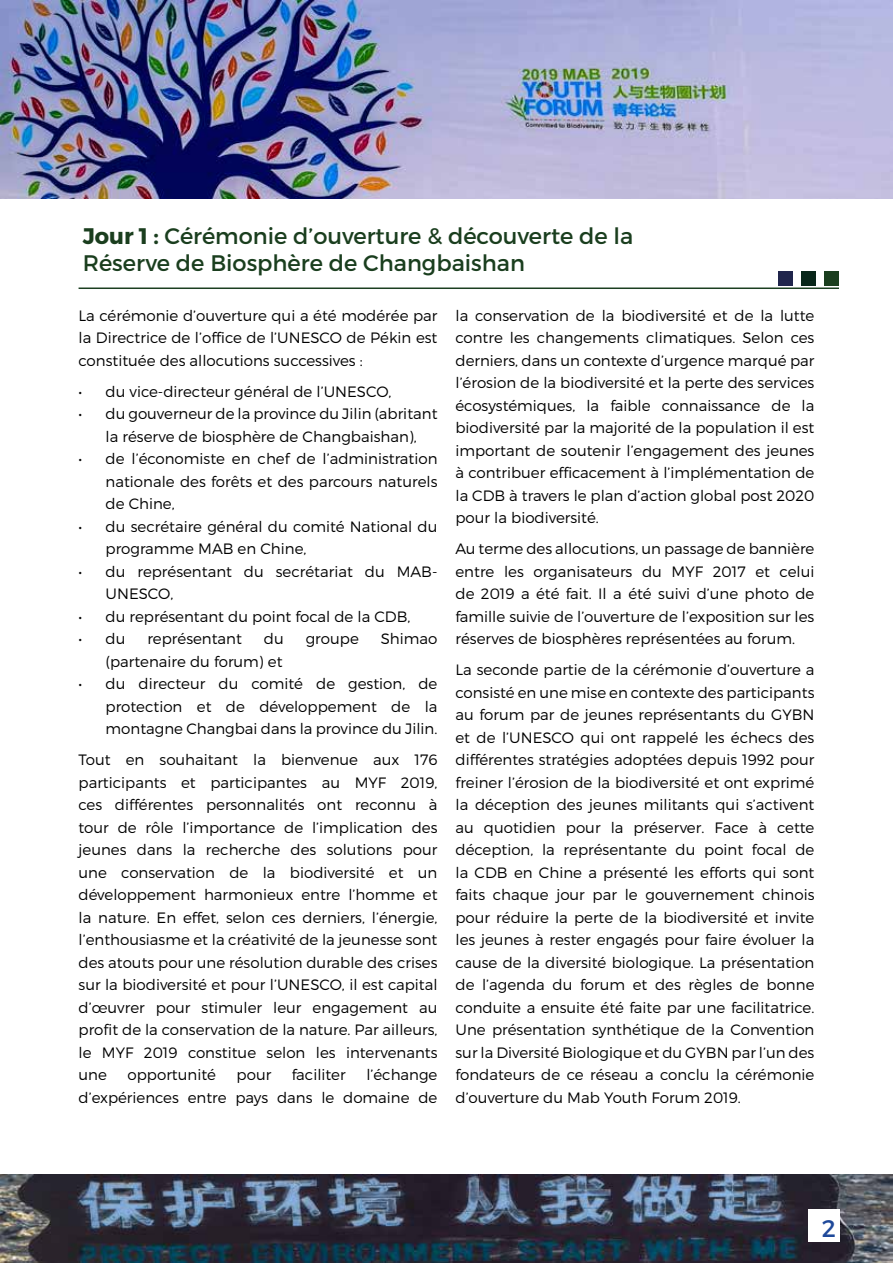
<style>
.page{position:relative;width:893px;height:1263px;background:#fff}
.page>*{position:absolute;margin:0;border:0;box-sizing:border-box;transform-origin:0 0}
.t1{font:24px "Montserrat";color:#1f499a}
.t2{font:22.5px/27px "Montserrat";color:#1a3e1e}
.t3{font:300 15px/22.5px "Montserrat";color:#000;text-align:justify}
.s1{font-weight:700}
</style>
<div class="page">
<img style="left:0;top:1175px;width:893px;height:88px">
<img style="left:0;top:0;width:893px;height:199px">
<div style="left:808px;top:1209px;width:32px;height:32px;background:#fff"></div>
<hr style="left:79px;top:287px;width:760px;height:2px;background:#1b3e20">
<div style="left:778px;top:271px;width:15px;height:15px;background:#20254c"></div>
<div style="left:801px;top:271px;width:15px;height:15px;background:#082619"></div>
<div style="left:824px;top:271px;width:15px;height:15px;background:#1a3e1e"></div>
<h2 class="t2" style="left:83px;top:223px;width:552px"><span class="s1">Jour 1 :</span> Cérémonie d’ouverture &amp; découverte de la<br>Réserve de Biosphère de Changbaishan</h2>
<p class="t3" style="left:79px;top:304px;width:360px">La cérémonie d’ouverture qui a été modérée par la Directrice de l’office de l’UNESCO de Pékin est constituée des allocutions successives :</p>
<p class="t3" style="left:79px;top:380px;width:314px">• du vice-directeur général de l’UNESCO,</p>
<p class="t3" style="left:79px;top:402px;width:360px;text-align:center">• du gouverneur de la province du Jilin (abritant la réserve de biosphère de Changbaishan),</p>
<p class="t3" style="left:106px;top:447px;width:333px;text-indent:-27px">• de l’économiste en chef de l’administration nationale des forêts et des parcours naturels de Chine,</p>
<p class="t3" style="left:106px;top:515px;width:333px;text-indent:-27px">• du secrétaire général du comité National du programme MAB en Chine,</p>
<p class="t3" style="left:106px;top:560px;width:333px;text-indent:-27px">• du représentant du secrétariat du MAB-<br>UNESCO,</p>
<p class="t3" style="left:79px;top:605px;width:333px">• du représentant du point focal de la CDB,</p>
<p class="t3" style="left:79px;top:627px;width:48px">• du</p>
<p class="t3" style="left:147px;top:627px;width:96px">représentant</p>
<p class="t3" style="left:264px;top:627px;width:21px">du</p>
<p class="t3" style="left:306px;top:627px;width:55px">groupe</p>
<p class="t3" style="left:381px;top:627px;width:58px">Shimao</p>
<p class="t3" style="left:106px;top:650px;width:178px">(partenaire du forum) et</p>
<p class="t3" style="left:106px;top:672px;width:333px;text-indent:-27px">• du directeur du comité de gestion, de protection et de développement de la montagne Changbai dans la province du Jilin.</p>
<p class="t3" style="left:79px;top:748px;width:360px">Tout en souhaitant la bienvenue aux 176 participants et participantes au MYF 2019, ces différentes personnalités ont reconnu à tour de rôle l’importance de l’implication des jeunes dans la recherche des solutions pour une conservation de la biodiversité et un développement harmonieux entre l’homme et la nature. En effet, selon ces derniers, l’énergie, l’enthousiasme et la créativité de la jeunesse sont des atouts pour une résolution durable des crises sur la biodiversité et pour l’UNESCO, il est capital d’œuvrer pour stimuler leur engagement au profit de la conservation de la nature. Par ailleurs, le MYF 2019 constitue selon les intervenants une</p>
<p class="t3" style="left:455px;top:304px;width:360px">la conservation de la biodiversité et de la lutte contre les changements climatiques. Selon ces derniers, dans un contexte d’urgence marqué par l’érosion de la biodiversité et la perte des services écosystémiques, la faible connaissance de la biodiversité par la majorité de la population il est important de soutenir l’engagement des jeunes à contribuer efficacement à l’implémentation de la CDB à travers le plan d’action global post 2020 pour la biodiversité.</p>
<p class="t3" style="left:455px;top:537px;width:360px">Au terme des allocutions, un passage de bannière entre les organisateurs du MYF 2017 et celui de 2019 a été fait. Il a été suivi d’une photo de famille suivie de l’ouverture de l’exposition sur les réserves de biosphères représentées au forum.</p>
<p class="t3" style="left:455px;top:658px;width:360px">La seconde partie de la cérémonie d’ouverture a consisté en une mise en contexte des participants au forum par de jeunes représentants du GYBN et de l’UNESCO qui ont rappelé les échecs des différentes stratégies adoptées depuis 1992 pour freiner l’érosion de la biodiversité et ont exprimé la déception des jeunes militants qui s’activent au quotidien pour la préserver. Face à cette déception, la représentante du point focal de la CDB en Chine a présenté les efforts qui sont faits chaque jour par le gouvernement chinois pour réduire la perte de la biodiversité et invite les jeunes à rester engagés pour faire évoluer la cause de la diversité biologique. La présentation de l’agenda du forum et des règles de bonne conduite a ensuite été faite par une facilitatrice.<br>Une présentation synthétique de la Convention sur la Diversité Biologique et du GYBN par l’un des fondateurs de ce réseau a conclu la cérémonie d’ouverture du Mab Youth Forum 2019.</p>
<p class="t3" style="left:79px;top:1063px;width:360px;text-align:right">l’échange<br>d’expériences entre pays dans le domaine de</p>
<p class="t3" style="left:128px;top:1063px;width:90px">opportunité</p>
<p class="t3" style="left:237px;top:1063px;width:36px">pour</p>
<p class="t3" style="left:292px;top:1063px;width:55px">faciliter</p>
<h1 class="t1" style="left:822px;top:1213px;width:16px">2</h1>
</div>
